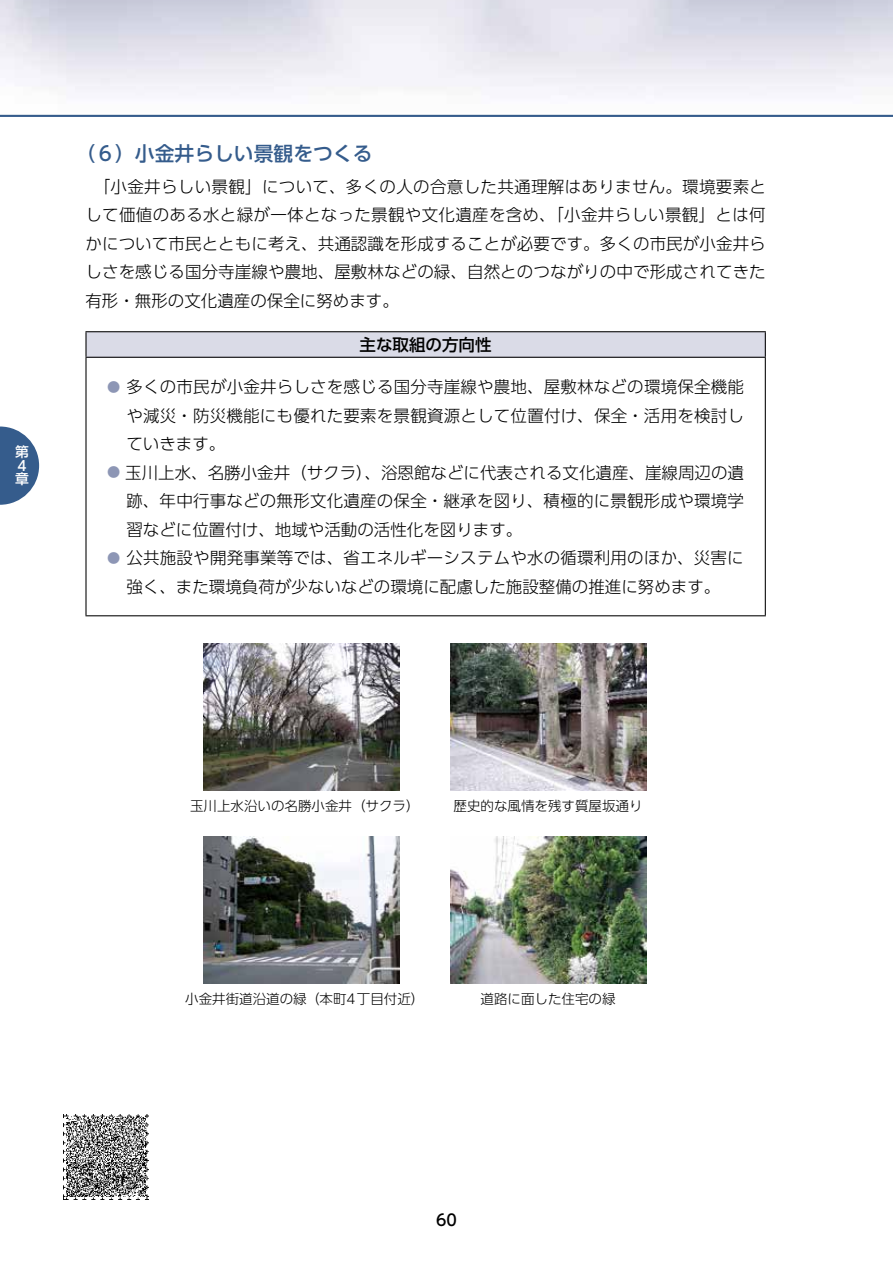
<style>
.page{position:relative;width:893px;height:1263px;background:#fff}
.page>*{position:absolute;margin:0;border:0;box-sizing:border-box;transform-origin:0 0}
.t1{font:500 19.8px "UD Shin Go Pro";color:#355c8c}
.t2{font:300 16.5px/28.5px "UD Shin Go Pro";letter-spacing:.005em;color:#000;text-align:justify}
.t3{font:500 16.5px "UD Shin Go Pro";color:#000}
.t4{font:500 15.75px "UD Shin Go Pro";color:#000}
.t5{font:500 13.8px/13.8px "UD Shin Go Pro";color:#fff}
.t6{font:300 13.5px "UD Shin Go Pro";color:#000}
.s1{font-size:13.2px;color:#8d96b5}
</style>
<div class="page">
<svg style="left:0;top:426px;width:39px;height:79px"></svg>
<hr style="left:0;top:115px;width:893px;height:2px;background:#355c8c">
<img style="left:64px;top:1114px;width:85px;height:85px">
<div style="left:86px;top:332px;width:679px;height:25px;background:#dadbe7"></div>
<hr style="left:85px;top:331px;width:681px;height:1px;background:#000">
<hr style="left:85px;top:332px;width:2px;height:25px;background:#000">
<svg style="left:765px;top:332px;width:1px;height:25px"></svg>
<hr style="left:85px;top:357px;width:681px;height:1px;background:#000">
<hr style="left:85px;top:358px;width:2px;height:257px;background:#000">
<hr style="left:765px;top:358px;width:1px;height:257px;background:#000">
<hr style="left:85px;top:615px;width:681px;height:1px;background:#000">
<img style="left:203px;top:644px;width:196px;height:147px">
<img style="left:450px;top:644px;width:196px;height:146px">
<img style="left:203px;top:837px;width:196px;height:146px">
<img style="left:450px;top:836px;width:196px;height:147px">
<p class="t5" style="left:15px;top:444px;width:15px">第<br>4章</p>
<p class="t1" style="left:76px;top:138px;width:299px">（６）小金井らしい景観をつくる</p>
<p class="t2" style="left:85px;top:172px;width:682px">　「小金井らしい景観」について、多くの人の合意した共通理解はありません。環境要素として価値のある水と緑が一体となった景観や文化遺産を含め、「小金井らしい景観」とは何かについて市民とともに考え、共通認識を形成することが必要です。多くの市民が小金井らしさを感じる国分寺崖線や農地、屋敷林などの緑、自然とのつながりの中で形成されてきた有形・無形の文化遺産の保全に努めます。</p>
<p class="t3" style="left:360px;top:331px;width:133px">主な取組の方向性</p>
<p class="t2" style="left:126px;top:372px;width:619px;text-indent:-19px"><span class="s1">●</span> 多くの市民が小金井らしさを感じる国分寺崖線や農地、屋敷林などの環境保全機能や減災・防災機能にも優れた要素を景観資源として位置付け、保全・活用を検討していきます。</p>
<p class="t2" style="left:126px;top:457px;width:619px;text-indent:-19px"><span class="s1">●</span> 玉川上水、名勝小金井（サクラ）、浴恩館などに代表される文化遺産、崖線周辺の遺跡、年中行事などの無形文化遺産の保全・継承を図り、積極的に景観形成や環境学習などに位置付け、地域や活動の活性化を図ります。</p>
<p class="t2" style="left:107px;top:543px;width:638px;text-align:center"><span class="s1">●</span> 公共施設や開発事業等では、省エネルギーシステムや水の循環利用のほか、災害に強く、また環境負荷が少ないなどの環境に配慮した施設整備の推進に努めます。</p>
<p class="t6" style="left:190px;top:795px;width:231px">玉川上水沿いの名勝小金井（サクラ）</p>
<p class="t6" style="left:454px;top:795px;width:190px">歴史的な風情を残す質屋坂通り</p>
<p class="t6" style="left:185px;top:988px;width:241px">小金井街道沿道の緑（本町4丁目付近）</p>
<p class="t6" style="left:481px;top:988px;width:136px">道路に面した住宅の緑</p>
<p class="t4" style="left:436px;top:1207px;width:22px">60</p>
</div>
